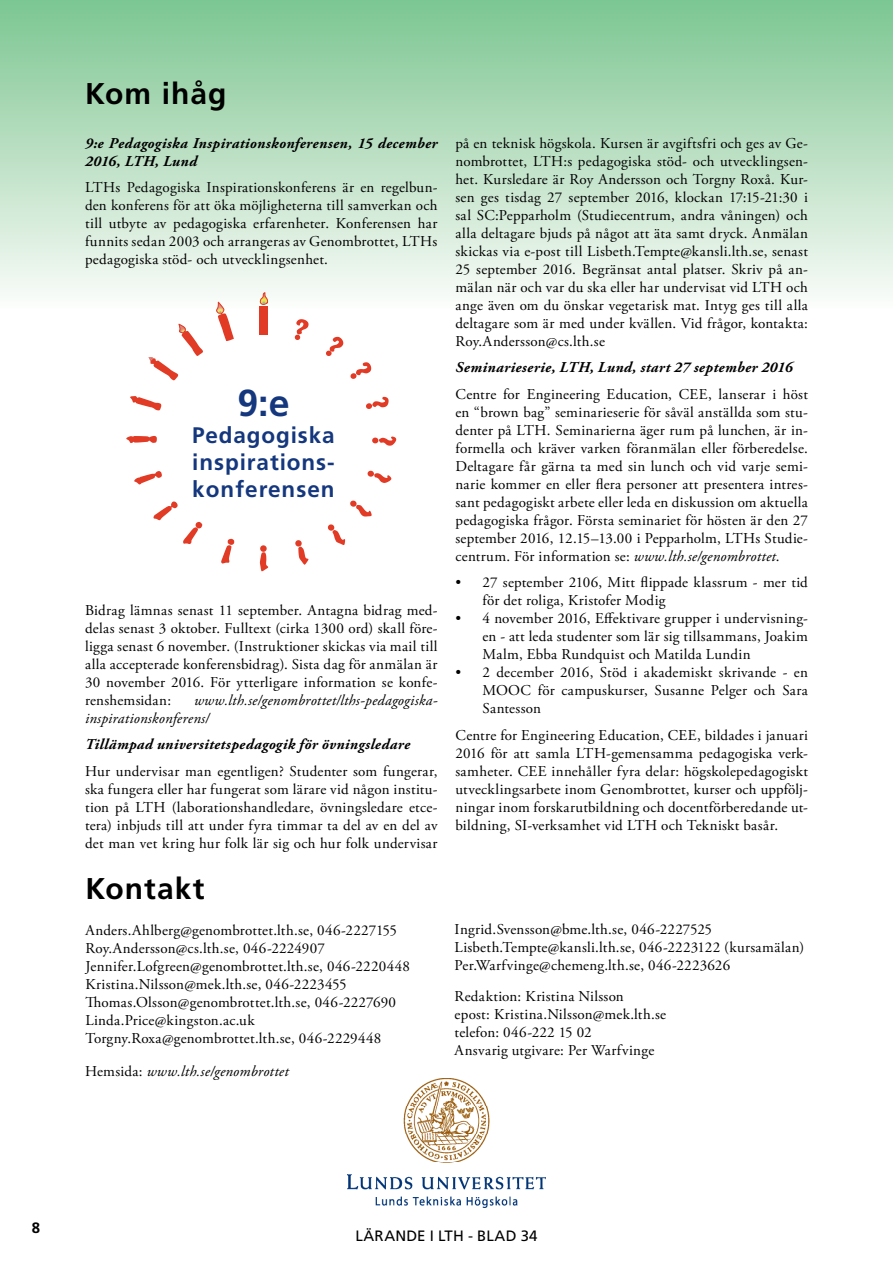
<style>
.page{position:relative;width:893px;height:1263px;background:#fff}
.page>*{position:absolute;margin:0;border:0;box-sizing:border-box;transform-origin:0 0}
.t1{font:700 37.5px "Frutiger LT Std";color:#14377d}
.t2{font:700 30px "Frutiger LT Std";letter-spacing:.035em;color:#000}
.t3{font:700 22.5px/27px "Frutiger LT Std";letter-spacing:.04em;color:#14377d;text-align:justify}
.t4{font:15px/18px "Adobe Garamond Pro";letter-spacing:.02em;color:#000;text-align:justify}
.t5{font:italic 700 15px/18px "Adobe Garamond Pro";letter-spacing:.025em;color:#000}
.t6{font:italic 15px/18px "Adobe Garamond Pro";letter-spacing:.02em;color:#000}
.t7{font:15px "Frutiger LT Std";letter-spacing:.015em;color:#000}
.t8{font:700 15px "Frutiger LT Std";color:#000}
.s1{font-style:italic}
.s2{font-style:normal}
</style>
<div class="page">
<div style="left:0;top:0;width:893px;height:313px;background:linear-gradient(to bottom,#7cc590,#fdfdfb)"></div>
<img style="left:347px;top:1078px;width:199px;height:129px">
<svg style="left:260px;top:292px;width:8px;height:14px"></svg>
<div style="left:260px;top:306px;width:8px;height:28px;background:#e13a25"></div>
<svg style="left:216px;top:302px;width:18px;height:39px"></svg>
<svg style="left:130px;top:396px;width:31px;height:14px"></svg>
<svg style="left:126px;top:436px;width:31px;height:7px"></svg>
<svg style="left:134px;top:471px;width:28px;height:13px"></svg>
<svg style="left:154px;top:501px;width:48px;height:43px"></svg>
<svg style="left:221px;top:539px;width:13px;height:24px"></svg>
<svg style="left:295px;top:319px;width:13px;height:21px"></svg>
<svg style="left:260px;top:545px;width:8px;height:26px"></svg>
<svg style="left:295px;top:540px;width:13px;height:25px"></svg>
<svg style="left:328px;top:524px;width:17px;height:21px"></svg>
<svg style="left:350px;top:501px;width:22px;height:15px"></svg>
<svg style="left:368px;top:471px;width:23px;height:12px"></svg>
<svg style="left:372px;top:436px;width:24px;height:10px"></svg>
<svg style="left:366px;top:397px;width:23px;height:12px"></svg>
<svg style="left:350px;top:362px;width:21px;height:17px"></svg>
<svg style="left:326px;top:337px;width:17px;height:19px"></svg>
<svg style="left:149px;top:324px;width:54px;height:56px"></svg>
<h2 class="t2" style="left:85px;top:76px;width:143px">Kom ihåg</h2>
<p class="t5" style="left:85px;top:134px;width:354px">9:e Pedagogiska Inspirationskonferensen, 15 december<br>2016, LTH, Lund</p>
<p class="t4" style="left:85px;top:179px;width:354px">LTHs Pedagogiska Inspirationskonferens är en regelbun&shy;den konferens för att öka möjligheterna till samverkan och till utbyte av pedagogiska erfarenheter. Konferensen har funnits sedan 2003 och arrangeras av Genombrottet, LTHs pedagogiska stöd- och utvecklingsenhet.</p>
<h1 class="t1" style="left:237px;top:381px;width:54px">9:e</h1>
<h3 class="t3" style="left:192px;top:421px;width:144px">Pedagogiska inspirations&shy;konferensen</h3>
<p class="t4" style="left:85px;top:601px;width:354px">Bidrag lämnas senast 11 september. Antagna bidrag med&shy;delas senast 3 oktober. Fulltext (cirka 1300 ord) skall före&shy;ligga senast 6 november. (Instruktioner skickas via mail till alla accepterade konferensbidrag). Sista dag för anmälan är 30 november 2016. För ytterligare information se konfe&shy;renshemsidan:</p>
<p class="t6" style="left:85px;top:691px;width:354px;text-indent:109px">www.lth.se/genombrottet/lths-pedagogiska&shy;inspirationskonferens/</p>
<p class="t5" style="left:85px;top:736px;width:327px">Tillämpad universitetspedagogik för övningsledare</p>
<p class="t4" style="left:85px;top:762px;width:354px">Hur undervisar man egentligen? Studenter som fungerar, ska fungera eller har fungerat som lärare vid någon institu&shy;tion på LTH (laborationshandledare, övningsledare etce&shy;tera) inbjuds till att under fyra timmar ta del av en del av det man vet kring hur folk lär sig och hur folk undervisar</p>
<p class="t4" style="left:455px;top:134px;width:354px">på en teknisk högskola. Kursen är avgiftsfri och ges av Ge&shy;nombrottet, LTH:s pedagogiska stöd- och utvecklingsen&shy;het. Kursledare är Roy Andersson och Torgny Roxå. Kur&shy;sen ges tisdag 27 september 2016, klockan 17:15-21:30 i sal SC:Pepparholm (Studiecentrum, andra våningen) och alla deltagare bjuds på något att äta samt dryck. Anmälan skickas via e-post till Lisbeth.Tempte@kansli.lth.se, senast 25 september 2016. Begränsat antal platser. Skriv på an&shy;mälan när och var du ska eller har undervisat vid LTH och ange även om du önskar vegetarisk mat. Intyg ges till alla deltagare som är med under kvällen. Vid frågor, kontakta:<br>Roy.Andersson@cs.lth.se</p>
<p class="t5" style="left:455px;top:359px;width:338px">Seminarieserie, LTH, Lund, start 27 september 2016</p>
<p class="t4" style="left:455px;top:385px;width:354px">Centre for Engineering Education, CEE, lanserar i höst en “brown bag” seminarieserie för såväl anställda som stu&shy;denter på LTH. Seminarierna äger rum på lunchen, är in&shy;formella och kräver varken föranmälan eller förberedelse.<br>Deltagare får gärna ta med sin lunch och vid varje semi&shy;narie kommer en eller flera personer att presentera intres&shy;sant pedagogiskt arbete eller leda en diskussion om aktuella pedagogiska frågor. Första seminariet för hösten är den 27 september 2016, 12.15–13.00 i Pepparholm, LTHs Studie&shy;centrum. För information se: <span class="s1">www.lth.se/genombrottet</span>.</p>
<p class="t4" style="left:482px;top:574px;width:327px;text-indent:-27px">• 27 september 2106, Mitt flippade klassrum - mer tid för det roliga, Kristofer Modig</p>
<p class="t4" style="left:482px;top:610px;width:327px;text-indent:-27px">• 4 november 2016, Effektivare grupper i undervisning&shy;en - att leda studenter som lär sig tillsammans, Joakim Malm, Ebba Rundquist och Matilda Lundin</p>
<p class="t4" style="left:482px;top:664px;width:327px;text-indent:-27px">• 2 december 2016, Stöd i akademiskt skrivande - en MOOC för campuskurser, Susanne Pelger och Sara Santesson</p>
<p class="t4" style="left:455px;top:726px;width:354px">Centre for Engineering Education, CEE, bildades i januari 2016 för att samla LTH-gemensamma pedagogiska verk&shy;samheter. CEE innehåller fyra delar: högskolepedagogiskt utvecklingsarbete inom Genombrottet, kurser och uppfölj&shy;ningar inom forskarutbildning och docentförberedande ut&shy;bildning, SI-verksamhet vid LTH och Tekniskt basår.</p>
<h2 class="t2" style="left:85px;top:871px;width:121px">Kontakt</h2>
<p class="t4" style="left:85px;top:922px;width:326px;text-align:left">Anders.Ahlberg@genombrottet.lth.se, 046-2227155<br>Roy.Andersson@cs.lth.se, 046-2224907<br>Jennifer.Lofgreen@genombrottet.lth.se, 046-2220448<br>Kristina.Nilsson@mek.lth.se, 046-2223455<br>Thomas.Olsson@genombrottet.lth.se, 046-2227690<br>Linda.Price@kingston.ac.uk Torgny.Roxa@genombrottet.lth.se, 046-2229448</p>
<p class="t4" style="left:455px;top:921px;width:351px;text-align:left">Ingrid.Svensson@bme.lth.se, 046-2227525<br>Lisbeth.Tempte@kansli.lth.se, 046-2223122 (kursamälan)<br>Per.Warfvinge@chemeng.lth.se, 046-2223626</p>
<p class="t4" style="left:455px;top:988px;width:213px;text-align:left">Redaktion: Kristina Nilsson<br>epost: Kristina.Nilsson@mek.lth.se telefon: 046-222 15 02<br>Ansvarig utgivare: Per Warfvinge</p>
<p class="t6" style="left:85px;top:1063px;width:205px"><span class="s2">Hemsida:</span> www.lth.se/genombrottet</p>
<p class="t8" style="left:32px;top:1219px;width:10px">8</p>
<p class="t7" style="left:355px;top:1227px;width:184px">LÄRANDE I LTH - BLAD 34</p>
</div>
